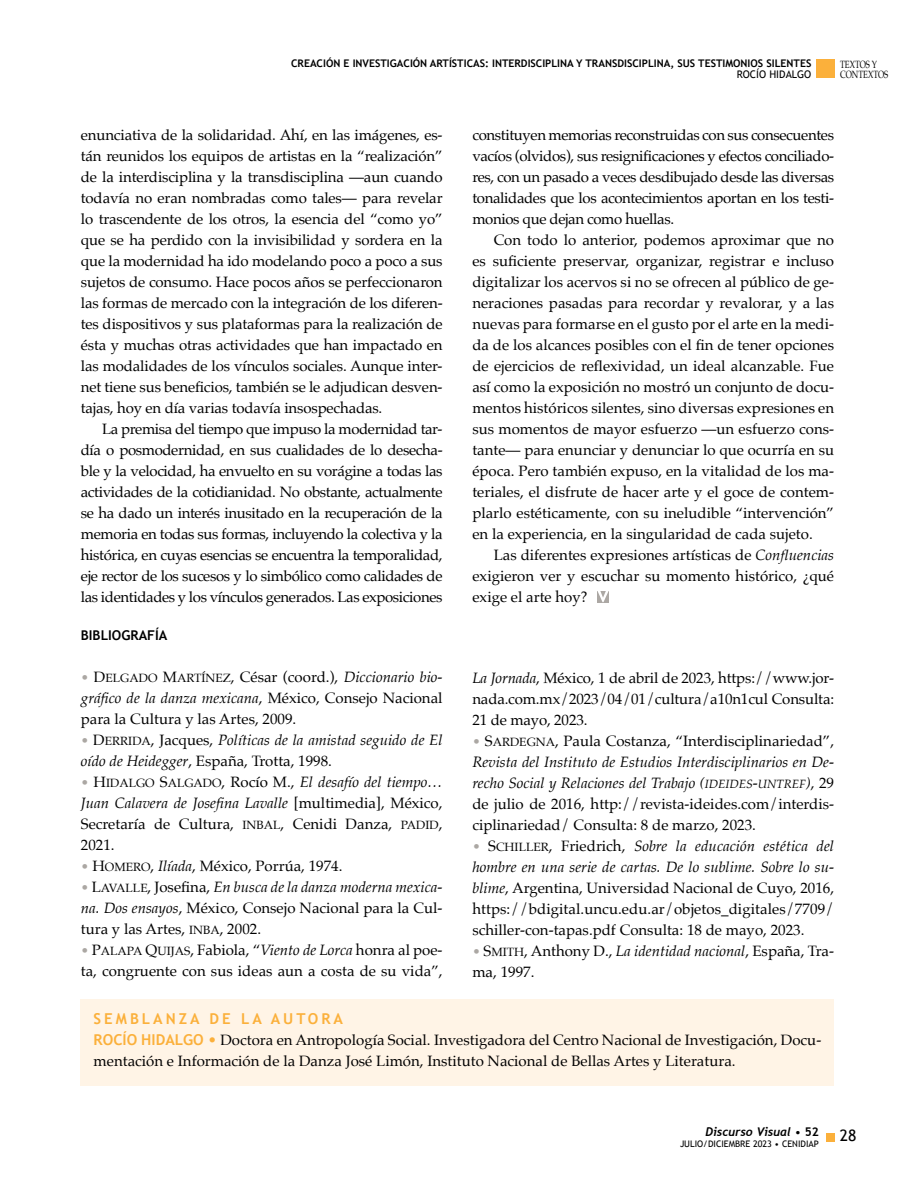
<style>
.page{position:relative;width:915px;height:1191px;background:#fff}
.page>*{position:absolute;margin:0;border:0;box-sizing:border-box;transform-origin:0 0}
.t1{font:15.75px "Trebuchet MS";color:#000}
.t2{font:15px/21px "Palatino";color:#000;text-align:justify}
.t3{font:italic 15px/21px "Palatino";color:#000}
.t4{font:700 15px "Trebuchet MS";letter-spacing:.2em;color:#fbb03b}
.t5{font:700 13.5px "Trebuchet MS";color:#000}
.t6{font:italic 700 12px "Trebuchet";color:#000}
.t7{font:700 10.5px "Trebuchet MS";color:#000}
.t8{font:10.5px/10.9px "Palatino";color:#000;scale:.75 1}
.t9{font:10.5px "Trebuchet MS";color:#000}
.t10{font:9px "Trebuchet MS";color:#000}
.s1{font-family:"Palatino Roman SC800";font-size:13.5px;color:#aba7a3}
.s2{font-family:"Palatino Roman SC800"}
.s3{font-family:"Palatino Roman SC800";font-size:12px}
.s4{font-style:italic}
.s5{font-family:"Palatino Roman SC800";font-style:normal;font-size:13.5px;color:#aba7a3}
.s6{font-family:"Palatino Roman SC800";font-style:normal}
.s7{font-family:"Palatino Roman SC800";font-style:normal;font-size:12px}
.s8{font-style:normal}
.s9{font-family:"Palatino Italic SC800";font-size:12px}
.s10{font-family:"Palatino Italic SC800"}
.s11{font-family:"Trebuchet MS";font-weight:700;color:#fbb03b}
.s12{color:#fbb03b}
.s13{font-family:"Trebuchet MS";font-weight:400;font-style:normal}
.s14{font-family:"Trebuchet MS";font-style:normal}
</style>
<div class="page">
<div style="left:825px;top:1133px;width:8px;height:8px;background:#fbb03b"></div>
<div style="left:815px;top:60px;width:18px;height:18px;background:#fbb03b"></div>
<svg style="left:597px;top:591px;width:11px;height:11px"></svg>
<div style="left:81px;top:999px;width:752px;height:86px;background:#fff4e6"></div>
<p class="t7" style="left:291px;top:57px;width:521px">CREACIÓN E INVESTIGACIÓN ARTÍSTICAS: INTERDISCIPLINA Y TRANSDISCIPLINA, SUS TESTIMONIOS SILENTES</p>
<p class="t9" style="left:736px;top:68px;width:76px">ROCÍO HIDALGO</p>
<p class="t8" style="left:839px;top:58px;width:66px">TEXTOS Y<br>CONTEXTOS</p>
<p class="t2" style="left:81px;top:124px;width:363px">enunciativa de la solidaridad. Ahí, en las imágenes, es&shy;tán reunidos los equipos de artistas en la “realización” de la interdisciplina y la transdisciplina —aun cuando todavía no eran nombradas como tales— para revelar lo trascendente de los otros, la esencia del “como yo” que se ha perdido con la invisibilidad y sordera en la que la modernidad ha ido modelando poco a poco a sus sujetos de consumo. Hace pocos años se perfeccionaron las formas de mercado con la integración de los diferen&shy;tes dispositivos y sus plataformas para la realización de ésta y muchas otras actividades que han impactado en las modalidades de los vínculos sociales. Aunque inter&shy;net tiene sus beneficios, también se le adjudican desven&shy;tajas, hoy en día varias todavía insospechadas.</p>
<p class="t2" style="left:81px;top:418px;width:363px;text-indent:21px">La premisa del tiempo que impuso la modernidad tar&shy;día o posmodernidad, en sus cualidades de lo desecha&shy;ble y la velocidad, ha envuelto en su vorágine a todas las actividades de la cotidianidad. No obstante, actualmente se ha dado un interés inusitado en la recuperación de la memoria en todas sus formas, incluyendo la colectiva y la histórica, en cuyas esencias se encuentra la temporalidad, eje rector de los sucesos y lo simbólico como calidades de las identidades y los vínculos generados. Las exposiciones</p>
<p class="t5" style="left:81px;top:626px;width:88px">BIBLIOGRAFÍA</p>
<p class="t2" style="left:81px;top:666px;width:363px"><span class="s1">•</span> <span class="s2">D</span><span class="s3">ELGADO</span> <span class="s2">M</span><span class="s3">ARTÍNEZ</span>, César (coord.), <span class="s4">Diccionario bio&shy;gráfico de la danza mexicana</span>, México, Consejo Nacional para la Cultura y las Artes, 2009.</p>
<p class="t3" style="left:81px;top:729px;width:363px"><span class="s5">•</span> <span class="s6">D</span><span class="s7">ERRIDA</span><span class="s8">, Jacques,</span> Políticas de la amistad seguido de El oído de Heidegger<span class="s8">, España, Trotta, 1998.</span></p>
<p class="t2" style="left:81px;top:771px;width:363px"><span class="s1">•</span> <span class="s2">H</span><span class="s3">IDALGO</span> <span class="s2">S</span><span class="s3">ALGADO</span>, Rocío M., <span class="s4">El desafío del tiempo… Juan Calavera de Josefina Lavalle</span> [multimedia], México, Secretaría de Cultura, <span class="s3">INBAL</span>, Cenidi Danza, <span class="s3">PADID</span>, 2021.</p>
<p class="t2" style="left:81px;top:855px;width:263px"><span class="s1">•</span> <span class="s2">H</span><span class="s3">OMERO</span>, <span class="s4">Ilíada</span>, México, Porrúa, 1974.</p>
<p class="t2" style="left:81px;top:876px;width:363px"><span class="s1">•</span> <span class="s2">L</span><span class="s3">AVALLE</span>, Josefina, <span class="s4">En busca de la danza moderna mexica&shy;na. Dos ensayos</span>, México, Consejo Nacional para la Cul&shy;tura y las Artes, <span class="s3">INBA</span>, 2002.</p>
<p class="t2" style="left:81px;top:939px;width:363px"><span class="s1">•</span> <span class="s2">P</span><span class="s3">ALAPA</span> <span class="s2">Q</span><span class="s3">UIJAS</span>, Fabiola, “<span class="s4">Viento de Lorca</span> honra al poe&shy;ta, congruente con sus ideas aun a costa de su vida”,</p>
<p class="t2" style="left:472px;top:124px;width:363px">constituyen memorias reconstruidas con sus consecuentes vacíos (olvidos), sus resignificaciones y efectos conciliado&shy;res, con un pasado a veces desdibujado desde las diversas tonalidades que los acontecimientos aportan en los testi&shy;monios que dejan como huellas.</p>
<p class="t2" style="left:472px;top:229px;width:363px;text-indent:21px">Con todo lo anterior, podemos aproximar que no es suficiente preservar, organizar, registrar e incluso digitalizar los acervos si no se ofrecen al público de ge&shy;neraciones pasadas para recordar y revalorar, y a las nuevas para formarse en el gusto por el arte en la medi&shy;da de los alcances posibles con el fin de tener opciones de ejercicios de reflexividad, un ideal alcanzable. Fue así como la exposición no mostró un conjunto de docu&shy;mentos históricos silentes, sino diversas expresiones en sus momentos de mayor esfuerzo —un esfuerzo cons&shy;tante— para enunciar y denunciar lo que ocurría en su época. Pero también expuso, en la vitalidad de los ma&shy;teriales, el disfrute de hacer arte y el goce de contem&shy;plarlo estéticamente, con su ineludible “intervención” en la experiencia, en la singularidad de cada sujeto.</p>
<p class="t2" style="left:472px;top:544px;width:363px;text-indent:21px">Las diferentes expresiones artísticas de <span class="s4">Confluencias </span>exigieron ver y escuchar su momento histórico, ¿qué exige el arte hoy?</p>
<p class="t2" style="left:472px;top:667px;width:363px"><span class="s4">La Jornada</span>, México, 1 de abril de 2023, https://www.jor&shy;nada.com.mx/2023/04/01/cultura/a10n1cul Consulta:<br>21 de mayo, 2023.</p>
<p class="t2" style="left:472px;top:730px;width:363px"><span class="s1">•</span> <span class="s2">S</span><span class="s3">ARDEGNA</span>, Paula Costanza, “Interdisciplinariedad”, <span class="s4">Revista del Instituto de Estudios Interdisciplinarios en De&shy;recho Social y Relaciones del Trabajo (</span><span class="s9">IDEIDES</span><span class="s10">-</span><span class="s9">UNTREF</span><span class="s4">)</span>, 29 de julio de 2016, http://revista-ideides.com/interdis&shy;ciplinariedad/ Consulta: 8 de marzo, 2023.</p>
<p class="t2" style="left:472px;top:835px;width:363px"><span class="s1">•</span> <span class="s2">S</span><span class="s3">CHILLER</span>, Friedrich, <span class="s4">Sobre la educación estética del hombre en una serie de cartas. De lo sublime. Sobre lo su&shy;blime</span>, Argentina, Universidad Nacional de Cuyo, 2016, https://bdigital.uncu.edu.ar/objetos_digitales/7709/ schiller-con-tapas.pdf Consulta: 18 de mayo, 2023.</p>
<p class="t2" style="left:472px;top:940px;width:363px"><span class="s1">•</span> <span class="s2">S</span><span class="s3">MITH</span>, Anthony D., <span class="s4">La identidad nacional</span>, España, Tra&shy;ma, 1997.</p>
<p class="t4" style="left:94px;top:1009px;width:251px">SEMBLANZA DE LA AUTORA</p>
<p class="t2" style="left:94px;top:1029px;width:729px"><span class="s11">ROCÍO HIDALGO</span> <span class="s12">•</span> Doctora en Antropología Social. Investigadora del Centro Nacional de Investigación, Docu&shy;mentación e Información de la Danza José Limón, Instituto Nacional de Bellas Artes y Literatura.</p>
<p class="t6" style="left:705px;top:1124px;width:115px">Discurso Visual <span class="s13">•</span> <span class="s14">52</span></p>
<p class="t10" style="left:679px;top:1138px;width:140px">JULIO/DICIEMBRE 2023 • CENIDIAP</p>
<p class="t1" style="left:839px;top:1126px;width:18px">28</p>
</div>
